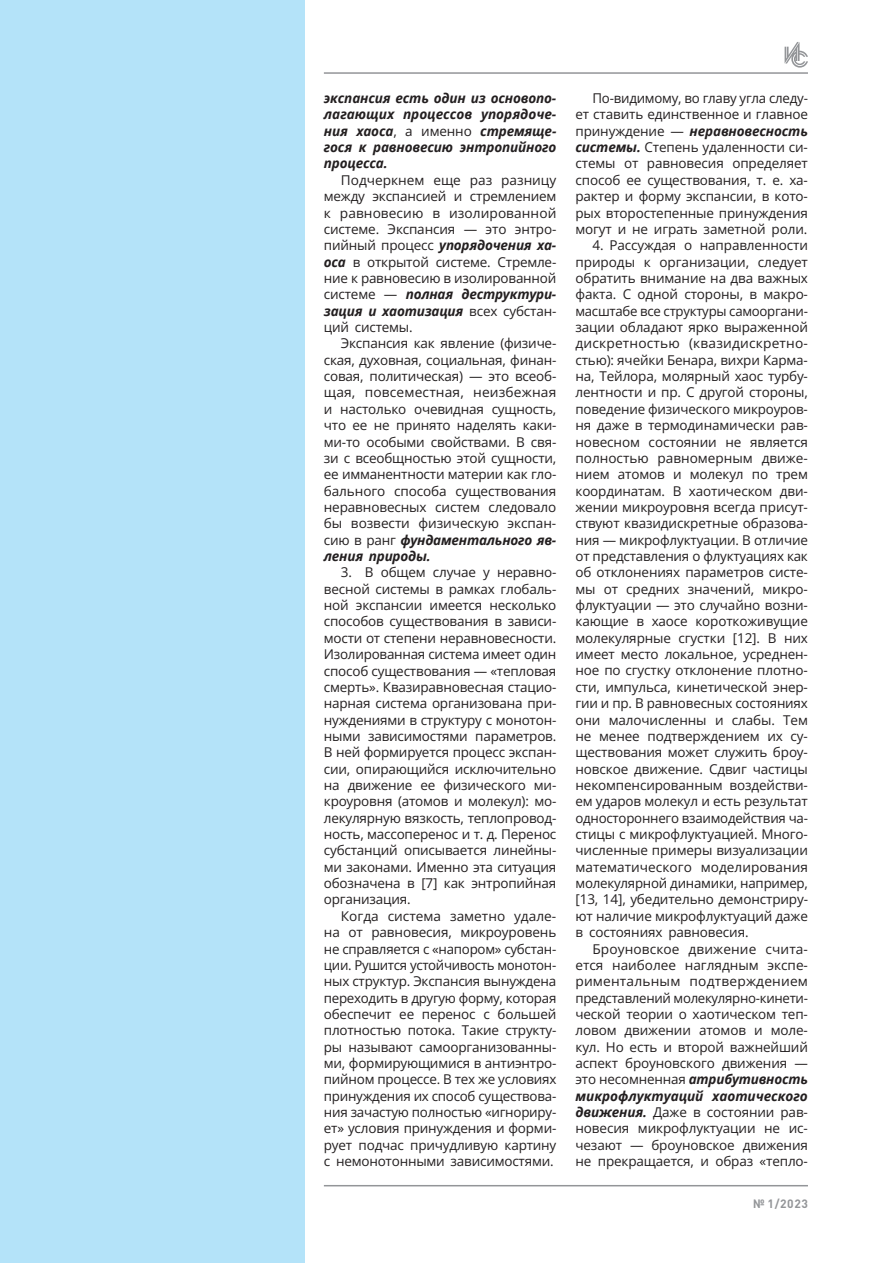
<style>
.page{position:relative;width:893px;height:1263px;background:#fff}
.page>*{position:absolute;margin:0;border:0;box-sizing:border-box;transform-origin:0 0}
.t1{font:13.5px/16.4px "Open Sans";letter-spacing:-.01em;color:#231f20;text-align:justify}
.t2{font:italic 700 13.5px/16.4px "Open Sans";letter-spacing:-.01em;color:#231f20;text-align:justify}
.t3{font:700 12px "DIN Pro";color:#939598}
.s1{font-weight:400;font-style:normal}
.s2{font-weight:700;font-style:italic}
</style>
<div class="page">
<div style="left:0;top:0;width:305px;height:1263px;background:#b4e3f9"></div>
<svg style="left:785px;top:42px;width:23px;height:26px"></svg>
<hr style="left:324px;top:72px;width:484px;height:2px;background:#939598">
<hr style="left:324px;top:1185px;width:484px;height:1px;background:#939598">
<p class="t2" style="left:324px;top:90px;width:234px">экспансия есть один из основопо&shy;лагающих процессов упорядоче&shy;ния хаоса<span class="s1">, а именно</span> стремяще&shy;гося к равновесию энтропийного процесса.</p>
<p class="t1" style="left:324px;top:171px;width:234px;text-indent:17px">Подчеркнем еще раз разницу между экспансией и стремлением к равновесию в изолированной системе. Экспансия — это энтро&shy;пийный процесс <span class="s2">упорядочения ха&shy;оса</span> в открытой системе. Стремле&shy;ние к равновесию в изолированной системе — <span class="s2">полная деструктури&shy;зация и хаотизация</span> всех субстан&shy;ций системы.</p>
<p class="t1" style="left:324px;top:335px;width:234px;text-indent:17px">Экспансия как явление (физиче&shy;ская, духовная, социальная, финан&shy;совая, политическая) — это всеоб&shy;щая, повсеместная, неизбежная и настолько очевидная сущность, что ее не принято наделять каки&shy;ми-то особыми свойствами. В свя&shy;зи с всеобщностью этой сущности, ее имманентности материи как гло&shy;бального способа существования неравновесных систем следовало бы возвести физическую экспан&shy;сию в ранг <span class="s2">фундаментального яв&shy;ления природы.</span></p>
<p class="t1" style="left:324px;top:564px;width:234px;text-indent:17px">3. В общем случае у неравно&shy;весной системы в рамках глобаль&shy;ной экспансии имеется несколько способов существования в зависи&shy;мости от степени неравновесности.<br>Изолированная система имеет один способ существования — «тепловая смерть». Квазиравновесная стацио&shy;нарная система организована при&shy;нуждениями в структуру с монотон&shy;ными зависимостями параметров.<br>В ней формируется процесс экспан&shy;сии, опирающийся исключительно на движение ее физического ми&shy;кроуровня (атомов и молекул): мо&shy;лекулярную вязкость, теплопровод&shy;ность, массоперенос и т. д. Перенос субстанций описывается линейны&shy;ми законами. Именно эта ситуация обозначена в [7] как энтропийная организация.</p>
<p class="t1" style="left:324px;top:907px;width:234px;text-indent:17px">Когда система заметно удале&shy;на от равновесия, микроуровень не справляется с «напором» субстан&shy;ции. Рушится устойчивость монотон&shy;ных структур. Экспансия вынуждена переходить в другую форму, которая обеспечит ее перенос с большей плотностью потока. Такие структу&shy;ры называют самоорганизованны&shy;ми, формирующимися в антиэнтро&shy;пийном процессе. В тех же условиях принуждения их способ существова&shy;ния зачастую полностью «игнориру&shy;ет» условия принуждения и форми&shy;рует подчас причудливую картину с немонотонными зависимостями.</p>
<p class="t1" style="left:575px;top:90px;width:234px;text-indent:17px">По-видимому, во главу угла следу&shy;ет ставить единственное и главное принуждение — <span class="s2">неравновесность системы.</span> Степень удаленности си&shy;стемы от равновесия определяет способ ее существования, т. е. ха&shy;рактер и форму экспансии, в кото&shy;рых второстепенные принуждения могут и не играть заметной роли.</p>
<p class="t1" style="left:575px;top:237px;width:234px;text-indent:17px">4. Рассуждая о направленности природы к организации, следует обратить внимание на два важных факта. С одной стороны, в макро&shy;масштабе все структуры самооргани&shy;зации обладают ярко выраженной дискретностью (квазидискретно&shy;стью): ячейки Бенара, вихри Карма&shy;на, Тейлора, молярный хаос турбу&shy;лентности и пр. С другой стороны, поведение физического микроуров&shy;ня даже в термодинамически рав&shy;новесном состоянии не является полностью равномерным движе&shy;нием атомов и молекул по трем координатам. В хаотическом дви&shy;жении микроуровня всегда присут&shy;ствуют квазидискретные образова&shy;ния — микрофлуктуации. В отличие от представления о флуктуациях как об отклонениях параметров систе&shy;мы от средних значений, микро&shy;флуктуации — это случайно возни&shy;кающие в хаосе короткоживущие молекулярные сгустки [12]. В них имеет место локальное, усреднен&shy;ное по сгустку отклонение плотно&shy;сти, импульса, кинетической энер&shy;гии и пр. В равновесных состояниях они малочисленны и слабы. Тем не менее подтверждением их су&shy;ществования может служить броу&shy;новское движение. Сдвиг частицы некомпенсированным воздействи&shy;ем ударов молекул и есть результат одностороннего взаимодействия ча&shy;стицы с микрофлуктуацией. Много&shy;численные примеры визуализации математического моделирования молекулярной динамики, например, [13, 14], убедительно демонстриру&shy;ют наличие микрофлуктуаций даже в состояниях равновесия.</p>
<p class="t1" style="left:575px;top:940px;width:234px;text-indent:17px">Броуновское движение счита&shy;ется наиболее наглядным экспе&shy;риментальным подтверждением представлений молекулярно-кинети&shy;ческой теории о хаотическом теп&shy;ловом движении атомов и моле&shy;кул. Но есть и второй важнейший аспект броуновского движения — это несомненная <span class="s2">атрибутивность микрофлуктуаций хаотического движения.</span> Даже в состоянии рав&shy;новесия микрофлуктуации не ис&shy;чезают — броуновское движения не прекращается, и образ «тепло-</p>
<p class="t3" style="left:753px;top:1193px;width:56px">№ 1/2023</p>
</div>
